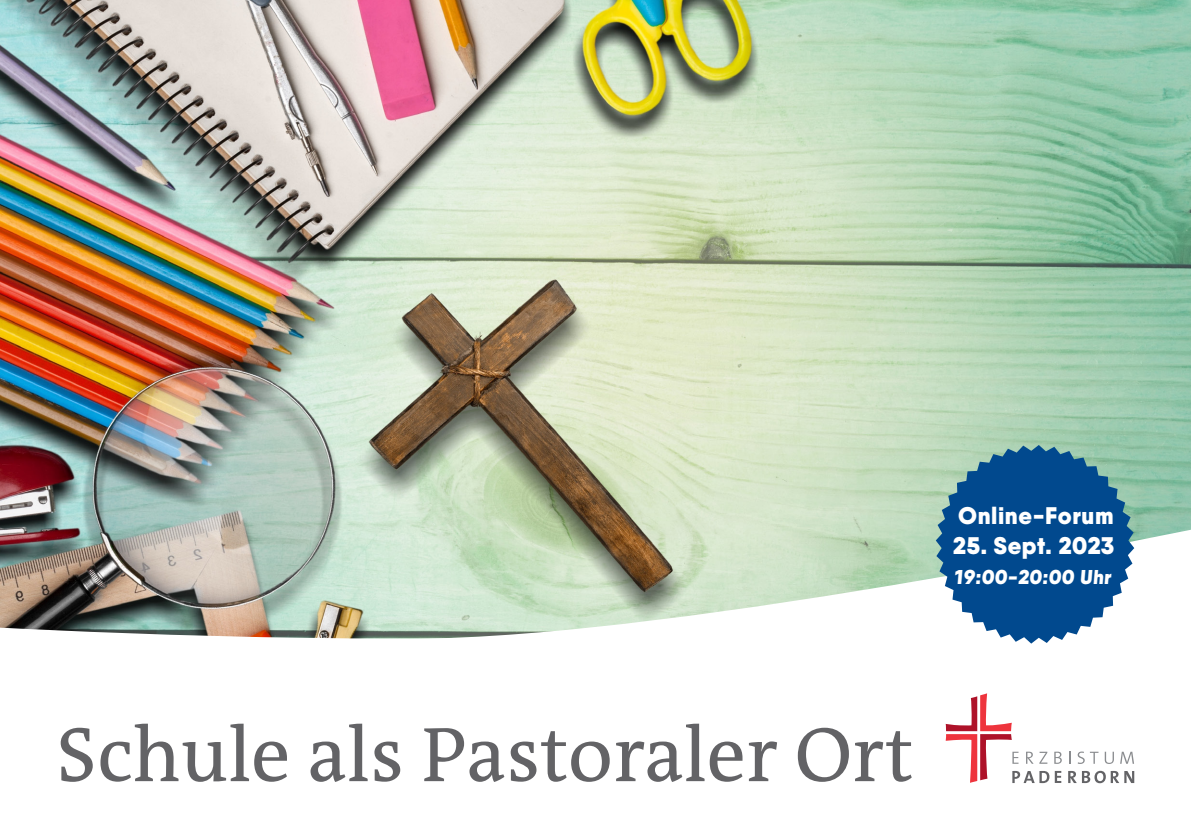
<style>
.page{position:relative;width:1191px;height:840px;background:#fff}
.page>*{position:absolute;margin:0;border:0;box-sizing:border-box;transform-origin:0 0}
.t1{font:78px "The Antiqua B W5 Plain";color:#636366}
.T4___Headline___Datu{font:900 24px "Qanelas";letter-spacing:.025em;color:#fff}
.T4___Headline___Datu-2{font:900 20px "Qanelas";color:#fff}
</style>
<div class="page">
<img style="left:0;top:0;width:1191px;height:520px">
<svg style="left:0;top:520px;width:1191px;height:264px"></svg>
<svg style="left:1068px;top:770px;width:8px;height:12px"></svg>
<svg style="left:1082px;top:770px;width:52px;height:12px"></svg>
<svg style="left:1069px;top:751px;width:1px;height:12px"></svg>
<svg style="left:1077px;top:751px;width:21px;height:12px"></svg>
<svg style="left:1104px;top:751px;width:10px;height:12px"></svg>
<svg style="left:1120px;top:751px;width:14px;height:12px"></svg>
<svg style="left:945px;top:693px;width:116px;height:89px"></svg>
<svg style="left:935px;top:444px;width:199px;height:199px;background:#3772a0"></svg>
<p class="T4___Headline___Datu" style="left:958px;top:499px;width:157px">Online-Forum</p>
<p class="T4___Headline___Datu" style="left:953px;top:529px;width:162px">25. Sept. 2023</p>
<p class="T4___Headline___Datu-2" style="left:954px;top:563px;width:160px">19:00-20:00 Uhr</p>
<p class="t1" style="left:57px;top:704px;width:859px">Schule als Pastoraler Ort</p>
</div>
